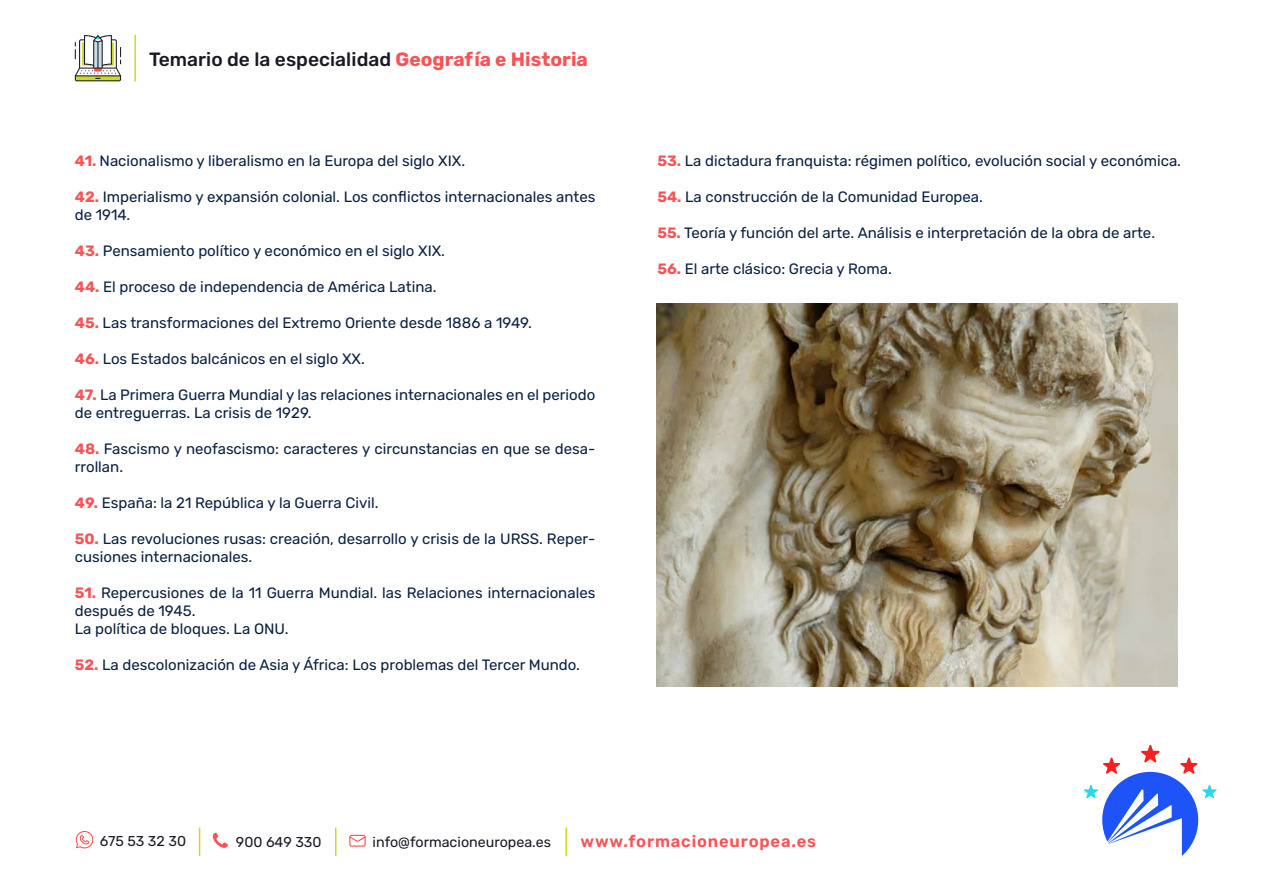
<style>
.page{position:relative;width:1263px;height:893px;background:#fff}
.page>*{position:absolute;margin:0;border:0;box-sizing:border-box;transform-origin:0 0}
.t1{font:500 19.2px "Rubik";color:#1a1a25}
.t2{font:600 16.5px "Rubik";letter-spacing:.05em;color:#fb5256}
.t3{font:15px/18px "Rubik";color:#0a2140}
.t4{font:14.25px "Rubik";color:#1a1a25}
.s1{font-weight:700;color:#fb5256}
</style>
<div class="page">
<hr style="left:134px;top:35px;width:2px;height:46px;background:#ccda22">
<svg style="left:75px;top:35px;width:46px;height:46px"></svg>
<svg style="left:1084px;top:745px;width:132px;height:111px"></svg>
<svg style="left:349px;top:835px;width:17px;height:12px"></svg>
<svg style="left:213px;top:833px;width:15px;height:15px"></svg>
<svg style="left:76px;top:831px;width:18px;height:17px"></svg>
<svg style="left:199px;top:827px;width:1px;height:29px"></svg>
<svg style="left:335px;top:827px;width:1px;height:29px"></svg>
<hr style="left:565px;top:827px;width:2px;height:29px;background:#ccda22">
<img style="left:657px;top:304px;width:520px;height:382px">
<p class="t1" style="left:149px;top:48px;width:440px">Temario de la especialidad <span class="s1">Geografía e Historia</span></p>
<p class="t3" style="left:75px;top:152px;width:392px"><span class="s1">41.</span> Nacionalismo y liberalismo en la Europa del siglo XIX.</p>
<p class="t3" style="left:75px;top:188px;width:522px"><span class="s1">42.</span> Imperialismo y expansión colonial. Los conflictos internacionales antes de 1914.</p>
<p class="t3" style="left:75px;top:242px;width:372px"><span class="s1">43.</span> Pensamiento político y económico en el siglo XIX.</p>
<p class="t3" style="left:75px;top:278px;width:363px"><span class="s1">44.</span> El proceso de independencia de América Latina.</p>
<p class="t3" style="left:75px;top:314px;width:459px"><span class="s1">45.</span> Las transformaciones del Extremo Oriente desde 1886 a 1949.</p>
<p class="t3" style="left:75px;top:350px;width:292px"><span class="s1">46.</span> Los Estados balcánicos en el siglo XX.</p>
<p class="t3" style="left:75px;top:386px;width:522px"><span class="s1">47.</span> La Primera Guerra Mundial y las relaciones internacionales en el periodo de entreguerras. La crisis de 1929.</p>
<p class="t3" style="left:75px;top:440px;width:522px"><span class="s1">48.</span> Fascismo y neofascismo: caracteres y circunstancias en que se desa&shy;rrollan.</p>
<p class="t3" style="left:75px;top:494px;width:305px"><span class="s1">49.</span> España: la 21 República y la Guerra Civil.</p>
<p class="t3" style="left:75px;top:530px;width:522px"><span class="s1">50.</span> Las revoluciones rusas: creación, desarrollo y crisis de la URSS. Reper&shy;cusiones internacionales.</p>
<p class="t3" style="left:75px;top:584px;width:522px"><span class="s1">51.</span> Repercusiones de la 11 Guerra Mundial. las Relaciones internacionales después de 1945.<br>La política de bloques. La ONU.</p>
<p class="t3" style="left:75px;top:656px;width:507px"><span class="s1">52.</span> La descolonización de Asia y África: Los problemas del Tercer Mundo.</p>
<p class="t3" style="left:657px;top:152px;width:525px"><span class="s1">53.</span> La dictadura franquista: régimen político, evolución social y económica.</p>
<p class="t3" style="left:657px;top:188px;width:327px"><span class="s1">54.</span> La construcción de la Comunidad Europea.</p>
<p class="t3" style="left:657px;top:224px;width:499px"><span class="s1">55.</span> Teoría y función del arte. Análisis e interpretación de la obra de arte.</p>
<p class="t3" style="left:657px;top:260px;width:236px"><span class="s1">56.</span> El arte clásico: Grecia y Roma.</p>
<p class="t4" style="left:100px;top:833px;width:88px">675 53 32 30</p>
<p class="t4" style="left:236px;top:834px;width:87px">900 649 330</p>
<p class="t4" style="left:373px;top:834px;width:180px">info@formacioneuropea.es</p>
<p class="t2" style="left:581px;top:832px;width:237px">www.formacioneuropea.es</p>
</div>
